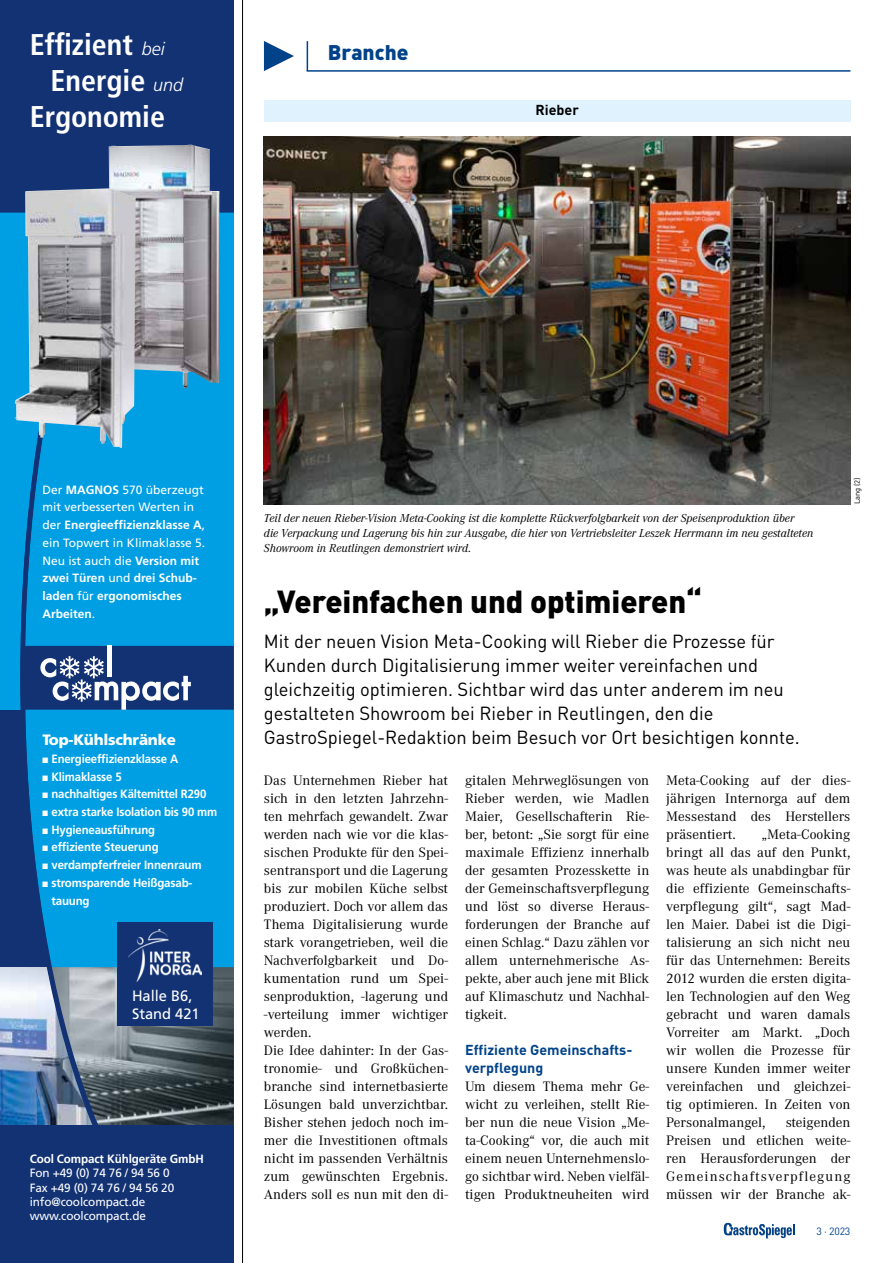
<style>
.page{position:relative;width:893px;height:1263px;background:#fff}
.page>*{position:absolute;margin:0;border:0;box-sizing:border-box;transform-origin:0 0}
.t1{font:900 31.5px "DIN";color:#000}
.t2{font:700 condensed 30px "Frutiger";color:#fff}
.t3{font:900 21px "DIN";color:#004289}
.t4{font:18.75px/24px "DIN";color:#000}
.t5{font:900 15px "Frutiger";letter-spacing:-.015em;color:#fff}
.t6{font:15px/18px "Frutiger";color:#fff}
.t7{font:14.25px/18px "Corporate A";color:#000;text-align:justify}
.t8{font:700 14.25px/18px "DIN";color:#004289}
.t9{font:700 14.25px "DIN";color:#000}
.t10{font:12px/17.7px "Frutiger";color:#fff}
.t11{font:italic 12px/15px "Corporate A";color:#000}
.t12{font:700 12px "Frutiger";letter-spacing:-.015em;color:#fff;scale:.95 1}
.t13{font:700 12px "Frutiger";letter-spacing:-.015em;color:#fff;scale:.96 1}
.t14{font:700 12px "Frutiger";letter-spacing:-.015em;color:#fff}
.t15{font:10.5px "DIN";color:#004289}
.t16{font:7.5px "DIN";color:#000}
.s1{font-weight:300;font-style:italic;font-stretch:normal;font-size:18px}
.s2{font-weight:700}
.s3{font-family:"Monotype Sorts";font-weight:400;font-size:7.5px}
</style>
<div class="page">
<svg style="left:724px;top:1223px;width:71px;height:15px"></svg>
<hr style="left:307px;top:70px;width:543px;height:2px;background:#004289">
<hr style="left:307px;top:41px;width:1px;height:30px;background:#004289">
<svg style="left:264px;top:41px;width:30px;height:30px"></svg>
<hr style="left:242px;top:0;width:1px;height:1263px;background:#000">
<img style="left:0;top:1003px;width:20px;height:123px">
<div style="left:0;top:107px;width:234px;height:603px;background:#009fe3"></div>
<svg style="left:20px;top:213px;width:214px;height:913px"></svg>
<div style="left:0;top:0;width:234px;height:213px;background:#123274"></div>
<div style="left:0;top:1126px;width:234px;height:137px;background:#123274"></div>
<hr style="left:108px;top:646px;width:4px;height:31px;background:#fff">
<svg style="left:0;top:656px;width:191px;height:347px;background:#1b88c5"></svg>
<img style="left:109px;top:145px;width:110px;height:243px">
<div style="left:117px;top:922px;width:96px;height:104px;background:#123274"></div>
<img style="left:129px;top:930px;width:73px;height:51px">
<img style="left:15px;top:188px;width:121px;height:260px">
<div style="left:264px;top:101px;width:586px;height:21px;background:#dff2fd"></div>
<img style="left:264px;top:137px;width:586px;height:367px">
<h2 class="t2" style="left:30px;top:27px;width:136px">Effizient <span class="s1">bei</span></h2>
<h2 class="t2" style="left:51px;top:63px;width:134px">Energie <span class="s1">und</span></h2>
<h2 class="t2" style="left:30px;top:99px;width:137px">Ergonomie</h2>
<h3 class="t3" style="left:328px;top:38px;width:82px">Branche</h3>
<p class="t9" style="left:535px;top:101px;width:45px">Rieber</p>
<p class="t10" style="left:43px;top:481px;width:164px">der <span class="s2">MAGnoS</span> 570 überzeugt mit verbesserten Werten in der <span class="s2">Energieeffizienzklasse A</span>, ein Topwert in Klimaklasse 5. neu ist auch die <span class="s2">Version mit zwei Türen</span> und <span class="s2">drei Schub&shy;laden</span> für <span class="s2">ergonomisches<br>Arbeiten</span>.</p>
<p class="t5" style="left:43px;top:731px;width:135px">Top-Kühlschränke</p>
<p class="t12" style="left:43px;top:752px;width:144px"><span class="s3">N</span> Energieeffizienzklasse A</p>
<p class="t12" style="left:43px;top:769px;width:85px"><span class="s3">N</span> Klimaklasse 5</p>
<p class="t12" style="left:43px;top:787px;width:174px"><span class="s3">N</span> nachhaltiges Kältemittel R290</p>
<p class="t12" style="left:43px;top:805px;width:185px"><span class="s3">N</span> extra starke Isolation bis 90 mm</p>
<p class="t12" style="left:43px;top:822px;width:120px"><span class="s3">N</span> Hygieneausführung</p>
<p class="t12" style="left:43px;top:840px;width:124px"><span class="s3">N</span> effiziente Steuerung</p>
<p class="t13" style="left:43px;top:858px;width:167px"><span class="s3">N</span> verdampferfreier Innenraum</p>
<p class="t13" style="left:43px;top:875px;width:158px"><span class="s3">N</span> stromsparende Heißgasab-</p>
<p class="t13" style="left:52px;top:893px;width:41px">tauung</p>
<p class="t6" style="left:132px;top:987px;width:69px">Halle B6,<br>Stand 421</p>
<p class="t14" style="left:30px;top:1151px;width:176px">Cool Compact Kühlgeräte GmbH</p>
<p class="t10" style="left:30px;top:1166px;width:146px;line-height:14.4px">Fon +49 (0) 74 76 / 94 56 0<br>Fax +49 (0) 74 76 / 94 56 20 info@coolcompact.de www.coolcompact.de</p>
<p class="t11" style="left:264px;top:510px;width:551px">Teil der neuen Rieber-Vision Meta-Cooking ist die komplette Rückverfolgbarkeit von der Speisenproduktion über<br>die Verpackung und Lagerung bis hin zur Ausgabe, die hier von Vertriebsleiter Leszek Herrmann im neu gestalteten<br>Showroom in Reutlingen demonstriert wird.</p>
<h1 class="t1" style="left:264px;top:580px;width:440px">„Vereinfachen und optimieren“</h1>
<p class="t4" style="left:264px;top:629px;width:537px">Mit der neuen Vision Meta-Cooking will Rieber die Prozesse für Kunden durch Digitalisierung immer weiter vereinfachen und gleichzeitig optimieren. Sichtbar wird das unter anderem im neu gestalteten Showroom bei Rieber in Reutlingen, den die GastroSpiegel-Redaktion beim Besuch vor Ort besichtigen konnte.</p>
<p class="t16" style="left:852px;top:504px;width:28px;rotate:-90deg">Lang (2)</p>
<p class="t7" style="left:264px;top:771px;width:186px;text-align:left">Das Unternehmen Rieber hat sich in den letzten Jahrzehn&shy;ten mehrfach gewandelt. Zwar werden nach wie vor die klas&shy;sischen Produkte für den Spei&shy;sentransport und die Lagerung bis zur mobilen Küche selbst produziert. Doch vor allem das<br>Thema Digitalisierung wurde stark vorangetrieben, weil die<br>Nachverfolgbarkeit und Do&shy;kumentation rund um Spei&shy;senproduktion, -lagerung und -verteilung immer wichtiger werden.<br>Die Idee dahinter: In der Gas&shy;tronomie- und Großküchen&shy;branche sind internetbasierte<br>Lösungen bald unverzichtbar.<br>Bisher stehen jedoch noch im&shy;mer die Investitionen oftmals nicht im passenden Verhältnis zum gewünschten Ergebnis.<br>Anders soll es nun mit den di-</p>
<p class="t7" style="left:465px;top:771px;width:186px">gitalen Mehrweglösungen von Rieber werden, wie Madlen Maier, Gesellschafterin Rie&shy;ber, betont: „Sie sorgt für eine maximale Effizienz innerhalb der gesamten Prozesskette in der Gemeinschaftsverpflegung und löst so diverse Heraus&shy;forderungen der Branche auf einen Schlag.“ Dazu zählen vor allem unternehmerische As&shy;pekte, aber auch jene mit Blick auf Klimaschutz und Nachhal&shy;tigkeit.</p>
<p class="t8" style="left:465px;top:1040px;width:169px">Effiziente Gemeinschafts&shy;verpflegung</p>
<p class="t7" style="left:465px;top:1077px;width:186px">Um diesem Thema mehr Ge&shy;wicht zu verleihen, stellt Rie&shy;ber nun die neue Vision „Me&shy;ta-Cooking“ vor, die auch mit einem neuen Unternehmenslo&shy;go sichtbar wird. Neben vielfäl&shy;tigen Produktneuheiten wird</p>
<p class="t7" style="left:666px;top:771px;width:186px">Meta-Cooking auf der dies&shy;jährigen Internorga auf dem Messestand des Herstellers präsentiert.</p>
<p class="t7" style="left:666px;top:825px;width:186px;text-indent:95px">„Meta-Cooking bringt all das auf den Punkt, was heute als unabdingbar für die effiziente Gemeinschafts&shy;verpflegung gilt“, sagt Mad&shy;len Maier. Dabei ist die Digi&shy;talisierung an sich nicht neu für das Unternehmen: Bereits 2012 wurden die ersten digita&shy;len Technologien auf den Weg gebracht und waren damals Vorreiter am Markt. „Doch wir wollen die Prozesse für unsere Kunden immer weiter vereinfachen und gleichzei&shy;tig optimieren. In Zeiten von Personalmangel,</p>
<p class="t7" style="left:666px;top:1113px;width:186px;text-indent:120px">steigenden Preisen und etlichen weite&shy;ren Herausforderungen der Gemeinschaftsverpflegung müssen wir der Branche ak-</p>
<p class="t15" style="left:816px;top:1224px;width:35px">3 · 2023</p>
</div>
